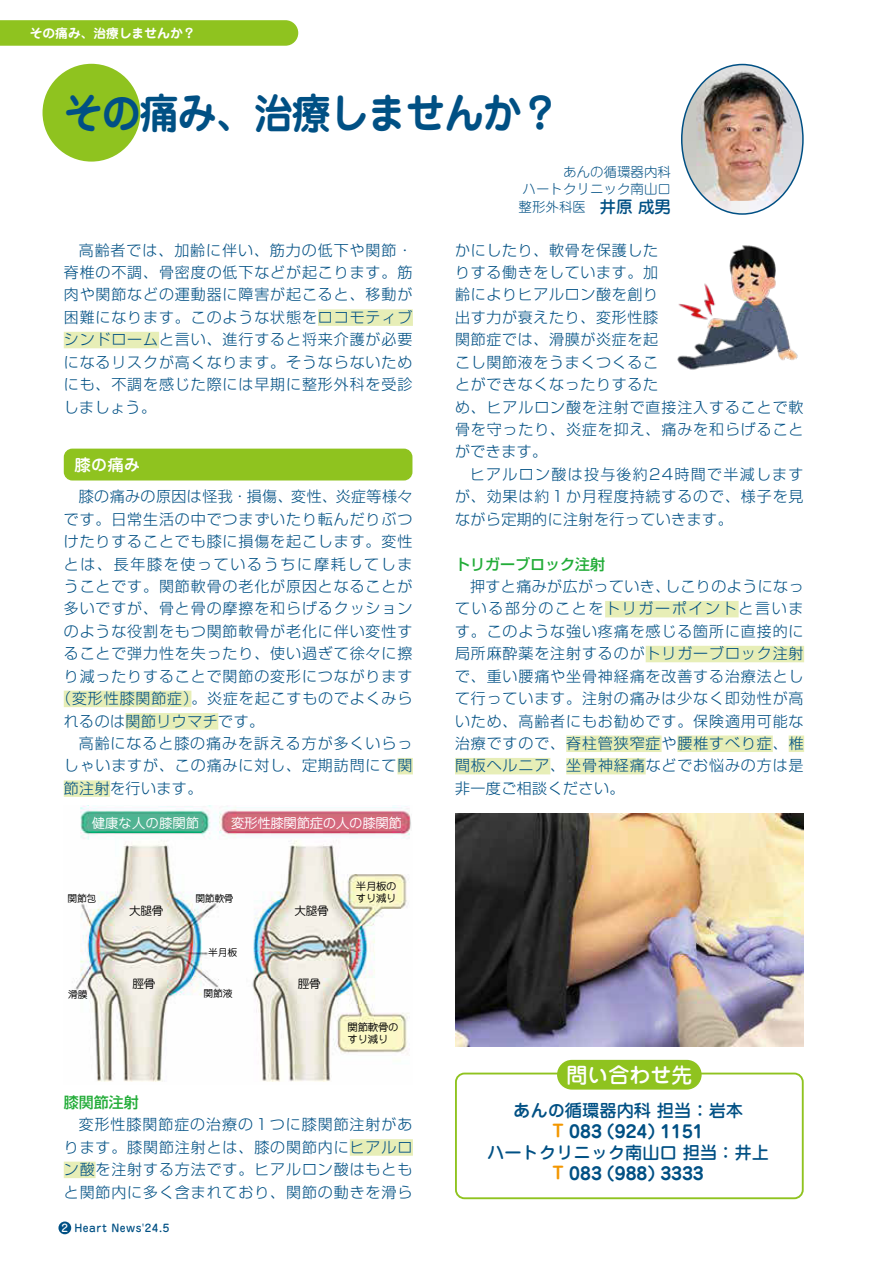
<style>
.page{position:relative;width:893px;height:1263px;background:#fff}
.page>*{position:absolute;margin:0;border:0;box-sizing:border-box;transform-origin:0 0}
.t1{font:700 42px "Jun 501 Pro";letter-spacing:-.025em;color:#005084;scale:.93 1}
.t2{font:500 21px "Jun 34 Pro";color:#fff}
.t3{font:500 17.25px "Jun 34 Pro";color:#005084}
.t4{font:700 17.25px "Jun 501 Pro";color:#005084}
.t5{font:500 16.5px "Jun 34 Pro";color:#fff}
.t6{font:300 15px/22.5px "Shin Go Pr 6 N";letter-spacing:.06em;color:#005084;text-align:justify}
.t7{font:300 15px "Shin Go Pr 6 N";letter-spacing:.03em;color:#005084}
.t8{font:300 15px "Shin Go Pr 6 N";letter-spacing:.11em;color:#005084}
.t9{font:500 15px "Shin Go Pr 6 N";color:#22ac38}
.t10{font:300 13.5px/16.5px "Jun 101 Pro";color:#005084;text-align:right}
.t11{font:13.35px "Jun 201 Pro";letter-spacing:-.025em;color:#fff}
.t12{font:13.35px "Jun 201 Pro";color:#fff}
.t13{font:700 12.75px "Jun 501 Pro";color:#fff}
.t14{font:11.4px "Jun 201 Pro";letter-spacing:-.025em;color:#000}
.t15{font:500 10.5px "Jun 34 Pro";letter-spacing:.05em;color:#005084}
.t16{font:10.2px/12px "Jun 201 Pro";letter-spacing:-.025em;color:#000}
.t17{font:9.6px "Jun 201 Pro";letter-spacing:-.025em;color:#000}
.s1{font-family:"Jun 34 Pro";font-weight:500;font-size:16.5px}
.s2{color:#fff}
.s3{font-family:"Shin M Go Pro De";font-size:16.5px;color:#f39700}
</style>
<div class="page">
<svg style="left:0;top:20px;width:298px;height:26px;background:#91c424"></svg>
<div style="left:58px;top:1221px;width:13px;height:13px;background:#005084;border-radius:50%"></div>
<div style="left:43px;top:64px;width:97px;height:98px;background:#8fc31f;border-radius:50%"></div>
<img style="left:682px;top:65px;width:121px;height:149px">
<div style="left:318px;top:309px;width:95px;height:17px;background:#e7eeb7"></div>
<div style="left:64px;top:332px;width:95px;height:16px;background:#e7eeb7"></div>
<div style="left:64px;top:691px;width:127px;height:16px;background:#e7eeb7"></div>
<div style="left:126px;top:713px;width:92px;height:16px;background:#e7eeb7"></div>
<div style="left:397px;top:758px;width:16px;height:16px;background:#e7eeb7"></div>
<div style="left:64px;top:780px;width:46px;height:17px;background:#e7eeb7"></div>
<div style="left:350px;top:1139px;width:63px;height:17px;background:#e7eeb7"></div>
<div style="left:64px;top:1161px;width:32px;height:17px;background:#e7eeb7"></div>
<div style="left:64px;top:449px;width:348px;height:31px;background:#8fc31f;border-radius:9px"></div>
<div style="left:605px;top:601px;width:134px;height:16px;background:#e7eeb7"></div>
<div style="left:646px;top:646px;width:158px;height:16px;background:#e7eeb7"></div>
<div style="left:566px;top:735px;width:96px;height:17px;background:#e7eeb7"></div>
<div style="left:677px;top:735px;width:96px;height:17px;background:#e7eeb7"></div>
<div style="left:789px;top:735px;width:15px;height:17px;background:#e7eeb7"></div>
<div style="left:455px;top:758px;width:95px;height:16px;background:#e7eeb7"></div>
<div style="left:566px;top:758px;width:80px;height:16px;background:#e7eeb7"></div>
<div style="left:455px;top:1072px;width:349px;height:127px;border:2px solid #8fc31f;border-radius:9px"></div>
<div style="left:557px;top:1060px;width:145px;height:29px;background:#8fc31f;border-radius:15px"></div>
<img style="left:677px;top:245px;width:121px;height:125px">
<img style="left:455px;top:814px;width:349px;height:232px">
<img style="left:74px;top:806px;width:337px;height:276px">
<p class="t13" style="left:30px;top:23px;width:167px">その痛み、治療しませんか？</p>
<h1 class="t1" style="left:64px;top:79px;width:535px">その痛み、治療しませんか？</h1>
<p class="t10" style="left:523px;top:162px;width:150px">あんの循環器内科<br>ハートクリニック南山口</p>
<p class="t10" style="left:519px;top:197px;width:154px">整形外科医　<span class="s1">井原 成男</span></p>
<p class="t6" style="left:64px;top:237px;width:350px;text-indent:15px">高齢者では、加齢に伴い、筋力の低下や関節・脊椎の不調、骨密度の低下などが起こります。筋肉や関節などの運動器に障害が起こると、移動が困難になります。このような状態をロコモティブシンドロームと言い、進行すると将来介護が必要になるリスクが高くなります。そうならないためにも、不調を感じた際には早期に整形外科を受診しましょう。</p>
<p class="t6" style="left:455px;top:237px;width:350px;text-align:left">かにしたり、軟骨を保護した<br>りする働きをしています。加<br>齢によりヒアルロン酸を創り<br>出す力が衰えたり、変形性膝<br>関節症では、滑膜が炎症を起<br>こし関節液をうまくつくるこ<br>とができなくなったりするた<br>め、ヒアルロン酸を注射で直接注入することで軟骨を守ったり、炎症を抑え、痛みを和らげることができます。</p>
<p class="t6" style="left:455px;top:462px;width:350px;text-indent:15px">ヒアルロン酸は投与後約24時間で半減しますが、効果は約１か月程度持続するので、様子を見ながら定期的に注射を行っていきます。</p>
<p class="t9" style="left:455px;top:551px;width:151px">トリガーブロック注射</p>
<p class="t6" style="left:455px;top:574px;width:350px;text-indent:15px">押すと痛みが広がっていき、しこりのようになっている部分のことをトリガーポイントと言います。このような強い疼痛を感じる箇所に直接的に局所麻酔薬を注射するのがトリガーブロック注射で、重い腰痛や坐骨神経痛を改善する治療法として行っています。注射の痛みは少なく即効性が高いため、高齢者にもお勧めです。保険適用可能な治療ですので、脊柱管狭窄症や腰椎すべり症、椎間板ヘルニア、坐骨神経痛などでお悩みの方は是非一度ご相談ください。</p>
<p class="t5" style="left:74px;top:451px;width:67px">膝の痛み</p>
<p class="t7" style="left:79px;top:484px;width:335px">膝の痛みの原因は怪我・損傷、変性、炎症等様々</p>
<p class="t6" style="left:64px;top:506px;width:350px">です。日常生活の中でつまずいたり転んだりぶつ</p>
<p class="t6" style="left:64px;top:529px;width:350px">けたりすることでも膝に損傷を起こします。変性</p>
<p class="t8" style="left:64px;top:551px;width:350px">とは、長年膝を使っているうちに摩耗してしま</p>
<p class="t6" style="left:64px;top:574px;width:350px">うことです。関節軟骨の老化が原因となることが</p>
<p class="t6" style="left:64px;top:596px;width:350px">多いですが、骨と骨の摩擦を和らげるクッション</p>
<p class="t6" style="left:64px;top:619px;width:350px">のような役割をもつ関節軟骨が老化に伴い変性す</p>
<p class="t6" style="left:64px;top:641px;width:350px">ることで弾力性を失ったり、使い過ぎて徐々に擦</p>
<p class="t6" style="left:64px;top:663px;width:350px">り減ったりすることで関節の変形につながります</p>
<p class="t6" style="left:56px;top:686px;width:358px">（変形性膝関節症）。炎症を起こすものでよくみら</p>
<p class="t7" style="left:64px;top:708px;width:202px">れるのは関節リウマチです。</p>
<p class="t6" style="left:79px;top:731px;width:335px">高齢になると膝の痛みを訴える方が多くいらっ</p>
<p class="t6" style="left:64px;top:753px;width:350px">しゃいますが、この痛みに対し、定期訪問にて関</p>
<p class="t7" style="left:64px;top:776px;width:140px">節注射を行います。</p>
<p class="t12" style="left:92px;top:812px;width:109px">健康な人の膝関節</p>
<p class="t11" style="left:231px;top:812px;width:172px">変形性膝関節症の人の膝関節</p>
<p class="t17" style="left:68px;top:891px;width:30px">関節包</p>
<p class="t14" style="left:129px;top:901px;width:36px">大腿骨</p>
<p class="t17" style="left:195px;top:890px;width:40px">関節軟骨</p>
<p class="t17" style="left:208px;top:945px;width:30px">半月板</p>
<p class="t14" style="left:132px;top:975px;width:24px">脛骨</p>
<p class="t17" style="left:68px;top:987px;width:21px">滑膜</p>
<p class="t17" style="left:204px;top:986px;width:30px">関節液</p>
<p class="t14" style="left:295px;top:901px;width:36px">大腿骨</p>
<p class="t16" style="left:356px;top:878px;width:42px">半月板のすり減り</p>
<p class="t14" style="left:298px;top:975px;width:24px">脛骨</p>
<p class="t16" style="left:348px;top:1019px;width:52px">関節軟骨のすり減り</p>
<p class="t9" style="left:64px;top:1090px;width:76px">膝関節注射</p>
<p class="t6" style="left:64px;top:1112px;width:350px;text-indent:15px">変形性膝関節症の治療の１つに膝関節注射があります。膝関節注射とは、膝の関節内にヒアルロン酸を注射する方法です。ヒアルロン酸はもともと関節内に多く含まれており、関節の動きを滑ら</p>
<p class="t15" style="left:62px;top:1219px;width:109px"><span class="s2">2</span> Heart News'24.5</p>
<h2 class="t2" style="left:566px;top:1058px;width:127px">問い合わせ先</h2>
<p class="t3" style="left:513px;top:1096px;width:231px">あんの循環器内科 担当：岩本</p>
<p class="t4" style="left:552px;top:1117px;width:153px"><span class="s3">T</span> 083（924）1151</p>
<p class="t3" style="left:487px;top:1138px;width:283px">ハートクリニック南山口 担当：井上</p>
<p class="t4" style="left:552px;top:1159px;width:153px"><span class="s3">T</span> 083（988）3333</p>
</div>
